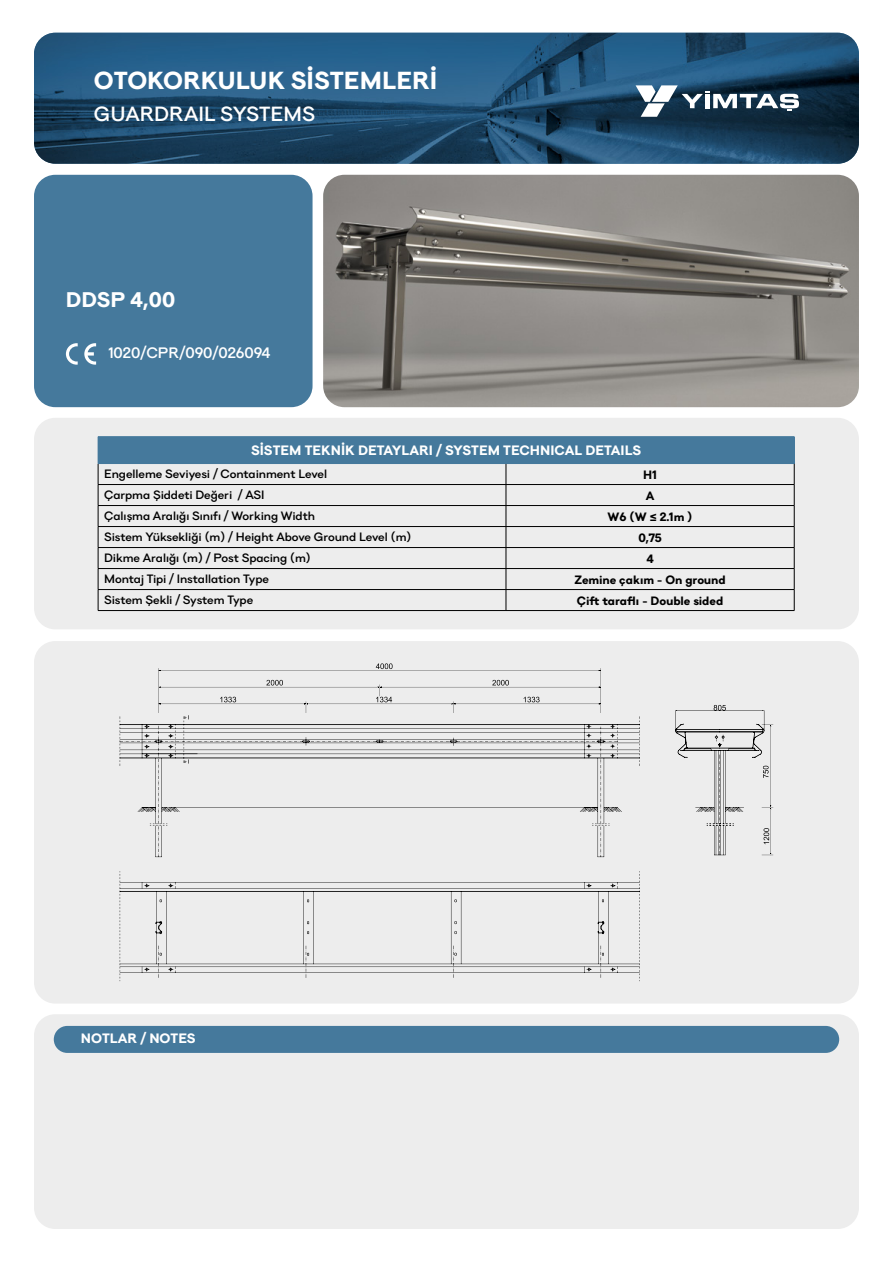
<style>
.page{position:relative;width:893px;height:1263px;background:#fff}
.page>*{position:absolute;margin:0;border:0;box-sizing:border-box;transform-origin:0 0}
.t1{font:700 24.45px "Danzza";color:#fff}
.t2{font:700 21px "Danzza";color:#fff}
.t3{font:500 20.4px "Danzza";color:#fff}
.t4{font:500 15px "Danzza";color:#fff}
.t5{font:700 13.5px "Danzza";color:#fff}
.t6{font:500 12px "Danzza";letter-spacing:-.005em;color:#000}
.t7{font:700 12px "Danzza";letter-spacing:-.005em;color:#000}
</style>
<div class="page">
<div style="left:34px;top:418px;width:825px;height:211px;background:#ededed;border-radius:21px"></div>
<img style="left:323px;top:175px;width:536px;height:232px">
<div style="left:34px;top:175px;width:279px;height:232px;background:#45799c;border-radius:21px"></div>
<div style="left:34px;top:641px;width:825px;height:362px;background:#ededed;border-radius:21px"></div>
<img style="left:34px;top:33px;width:825px;height:131px">
<svg style="left:636px;top:85px;width:163px;height:32px"></svg>
<div style="left:34px;top:1014px;width:825px;height:215px;background:#ededed;border-radius:21px"></div>
<div style="left:54px;top:1026px;width:785px;height:27px;background:#45799c;border-radius:14px"></div>
<svg style="left:66px;top:343px;width:12px;height:22px"></svg>
<svg style="left:84px;top:343px;width:12px;height:22px"></svg>
<svg style="left:120px;top:663px;width:653px;height:318px"></svg>
<div style="left:98px;top:437px;width:696px;height:26px;background:#45799c"></div>
<hr style="left:98px;top:484px;width:408px;height:1px;background:#000">
<hr style="left:506px;top:484px;width:288px;height:1px;background:#000">
<hr style="left:98px;top:505px;width:408px;height:1px;background:#000">
<hr style="left:506px;top:505px;width:288px;height:1px;background:#000">
<hr style="left:98px;top:526px;width:408px;height:1px;background:#000">
<hr style="left:506px;top:526px;width:288px;height:1px;background:#000">
<hr style="left:98px;top:547px;width:408px;height:1px;background:#000">
<hr style="left:506px;top:547px;width:288px;height:1px;background:#000">
<hr style="left:98px;top:568px;width:408px;height:1px;background:#000">
<hr style="left:506px;top:568px;width:288px;height:1px;background:#000">
<hr style="left:98px;top:589px;width:408px;height:1px;background:#000">
<hr style="left:506px;top:589px;width:288px;height:1px;background:#000">
<svg style="left:506px;top:464px;width:1px;height:146px"></svg>
<hr style="left:98px;top:610px;width:408px;height:1px;background:#000">
<hr style="left:506px;top:610px;width:288px;height:1px;background:#000">
<hr style="left:98px;top:436px;width:408px;height:1px;background:#45799c">
<svg style="left:98px;top:464px;width:1px;height:146px"></svg>
<hr style="left:506px;top:436px;width:288px;height:1px;background:#45799c">
<svg style="left:794px;top:437px;width:1px;height:173px"></svg>
<hr style="left:98px;top:463px;width:408px;height:1px;background:#45799c">
<hr style="left:506px;top:463px;width:288px;height:1px;background:#45799c">
<h1 class="t1" style="left:94px;top:64px;width:345px">OTOKORKULUK SİSTEMLERİ</h1>
<h3 class="t3" style="left:94px;top:101px;width:223px">GUARDRAIL SYSTEMS</h3>
<h2 class="t2" style="left:66px;top:286px;width:111px">DDSP 4,00</h2>
<p class="t4" style="left:108px;top:344px;width:163px">1020/CPR/090/026094</p>
<p class="t5" style="left:251px;top:442px;width:392px">SİSTEM TEKNİK DETAYLARI / SYSTEM TECHNICAL DETAILS</p>
<p class="t6" style="left:104px;top:467px;width:224px">Engelleme Seviyesi / Containment Level</p>
<p class="t7" style="left:643px;top:466px;width:15px">H1</p>
<p class="t6" style="left:104px;top:488px;width:162px">Çarpma Şiddeti Değeri / ASI</p>
<p class="t7" style="left:646px;top:487px;width:10px">A</p>
<p class="t6" style="left:104px;top:509px;width:213px">Çalışma Aralığı Sınıfı / Working Width</p>
<p class="t7" style="left:607px;top:508px;width:87px">W6 (W ≤ 2.1m )</p>
<p class="t6" style="left:104px;top:530px;width:309px">Sistem Yüksekliği (m) / Height Above Ground Level (m)</p>
<p class="t7" style="left:638px;top:529px;width:25px">0,75</p>
<p class="t6" style="left:104px;top:551px;width:208px">Dikme Aralığı (m) / Post Spacing (m)</p>
<p class="t7" style="left:646px;top:550px;width:9px">4</p>
<p class="t6" style="left:104px;top:572px;width:166px">Montaj Tipi / Installation Type</p>
<p class="t7" style="left:574px;top:571px;width:153px">Zemine çakım - On ground</p>
<p class="t6" style="left:104px;top:593px;width:151px">Sistem Şekli / System Type</p>
<p class="t7" style="left:577px;top:592px;width:148px">Çift taraflı - Double sided</p>
<p class="t5" style="left:81px;top:1030px;width:116px">NOTLAR / NOTES</p>
</div>
